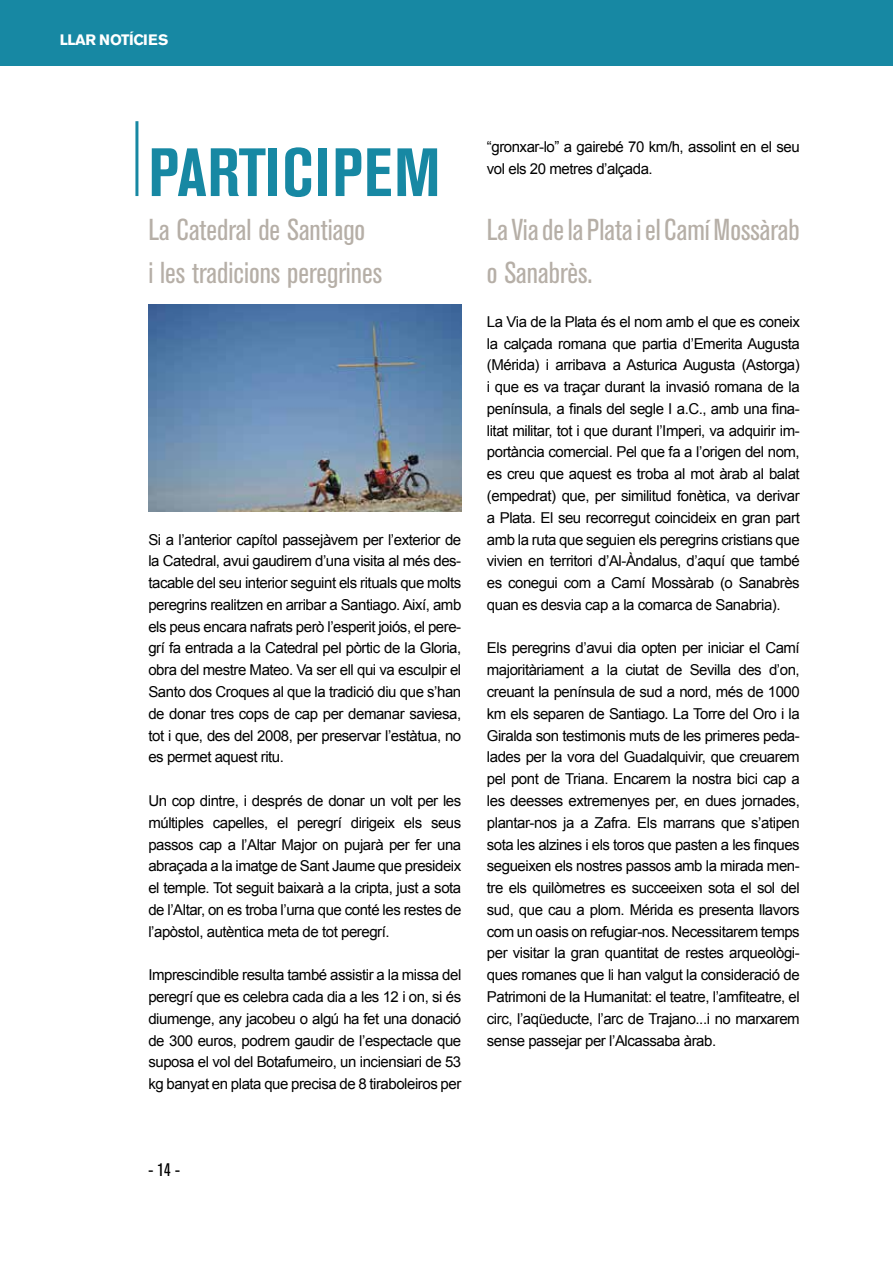
<style>
.page{position:relative;width:893px;height:1263px;background:#fff}
.page>*{position:absolute;margin:0;border:0;box-sizing:border-box;transform-origin:0 0}
.t1{font:700 condensed 67.5px "Akzidenz Grotesk BE";letter-spacing:.01em;color:#1788a3}
.t2{font:condensed 30px/43.5px "Akzidenz Grotesk BE";color:#b6afa7}
.t3{font:condensed 18px "Akzidenz Grotesk BE";color:#000}
.t4{font:15px/21.8px "Arial";letter-spacing:-.03em;color:#000;text-align:justify}
.t5{font:700 15px "Akzidenz Grotesk BE";letter-spacing:-.03em;color:#fff}
</style>
<div class="page">
<div style="left:0;top:0;width:893px;height:65px;background:#1788a3"></div>
<img style="left:149px;top:305px;width:313px;height:207px">
<hr style="left:135px;top:121px;width:3px;height:75px;background:#1788a3">
<p class="t5" style="left:60px;top:31px;width:110px">LLAR NOTÍCIES</p>
<h1 class="t1" style="left:148px;top:134px;width:294px">PARTICIPEM</h1>
<h2 class="t2" style="left:148px;top:208px;width:235px">La Catedral de Santiago<br>i les tradicions peregrines</h2>
<p class="t4" style="left:148px;top:528px;width:314px">Si a l’anterior capítol passejàvem per l’exterior de la Catedral, avui gaudirem d’una visita al més des&shy;tacable del seu interior seguint els rituals que molts peregrins realitzen en arribar a Santiago. Així, amb els peus encara nafrats però l’esperit joiós, el pere&shy;grí fa entrada a la Catedral pel pòrtic de la Gloria, obra del mestre Mateo. Va ser ell qui va esculpir el Santo dos Croques al que la tradició diu que s’han de donar tres cops de cap per demanar saviesa, tot i que, des del 2008, per preservar l’estàtua, no es permet aquest ritu.</p>
<p class="t4" style="left:148px;top:790px;width:314px">Un cop dintre, i després de donar un volt per les múltiples capelles, el peregrí dirigeix els seus passos cap a l’Altar Major on pujarà per fer una abraçada a la imatge de Sant Jaume que presideix el temple. Tot seguit baixarà a la cripta, just a sota de l’Altar, on es troba l’urna que conté les restes de l’apòstol, autèntica meta de tot peregrí.</p>
<p class="t4" style="left:148px;top:964px;width:314px">Imprescindible resulta també assistir a la missa del peregrí que es celebra cada dia a les 12 i on, si és diumenge, any jacobeu o algú ha fet una donació de 300 euros, podrem gaudir de l’espectacle que suposa el vol del Botafumeiro, un inciensiari de 53 kg banyat en plata que precisa de 8 tiraboleiros per</p>
<p class="t4" style="left:487px;top:136px;width:314px">“gronxar-lo” a gairebé 70 km/h, assolint en el seu vol els 20 metres d’alçada.</p>
<h2 class="t2" style="left:487px;top:208px;width:314px">La Via de la Plata i el Camí Mossàrab o Sanabrès.</h2>
<p class="t4" style="left:487px;top:310px;width:314px">La Via de la Plata és el nom amb el que es coneix la calçada romana que partia d’Emerita Augusta (Mérida) i arribava a Asturica Augusta (Astorga) i que es va traçar durant la invasió romana de la península, a finals del segle I a.C., amb una fina&shy;litat militar, tot i que durant l’Imperi, va adquirir im&shy;portància comercial. Pel que fa a l’origen del nom, es creu que aquest es troba al mot àrab al balat (empedrat) que, per similitud fonètica, va derivar a Plata. El seu recorregut coincideix en gran part amb la ruta que seguien els peregrins cristians que vivien en territori d’Al-Àndalus, d’aquí que també es conegui com a Camí Mossàrab (o Sanabrès quan es desvia cap a la comarca de Sanabria).</p>
<p class="t4" style="left:487px;top:637px;width:314px">Els peregrins d’avui dia opten per iniciar el Camí majoritàriament a la ciutat de Sevilla des d’on, creuant la península de sud a nord, més de 1000 km els separen de Santiago. La Torre del Oro i la Giralda son testimonis muts de les primeres peda&shy;lades per la vora del Guadalquivir, que creuarem pel pont de Triana. Encarem la nostra bici cap a les deesses extremenyes per, en dues jornades, plantar-nos ja a Zafra. Els marrans que s’atipen sota les alzines i els toros que pasten a les finques segueixen els nostres passos amb la mirada men&shy;tre els quilòmetres es succeeixen sota el sol del sud, que cau a plom. Mérida es presenta llavors com un oasis on refugiar-nos. Necessitarem temps per visitar la gran quantitat de restes arqueològi&shy;ques romanes que li han valgut la consideració de Patrimoni de la Humanitat: el teatre, l’amfiteatre, el circ, l’aqüeducte, l’arc de Trajano...i no marxarem sense passejar per l’Alcassaba àrab.</p>
<p class="t3" style="left:148px;top:1160px;width:33px">- 14 -</p>
</div>
